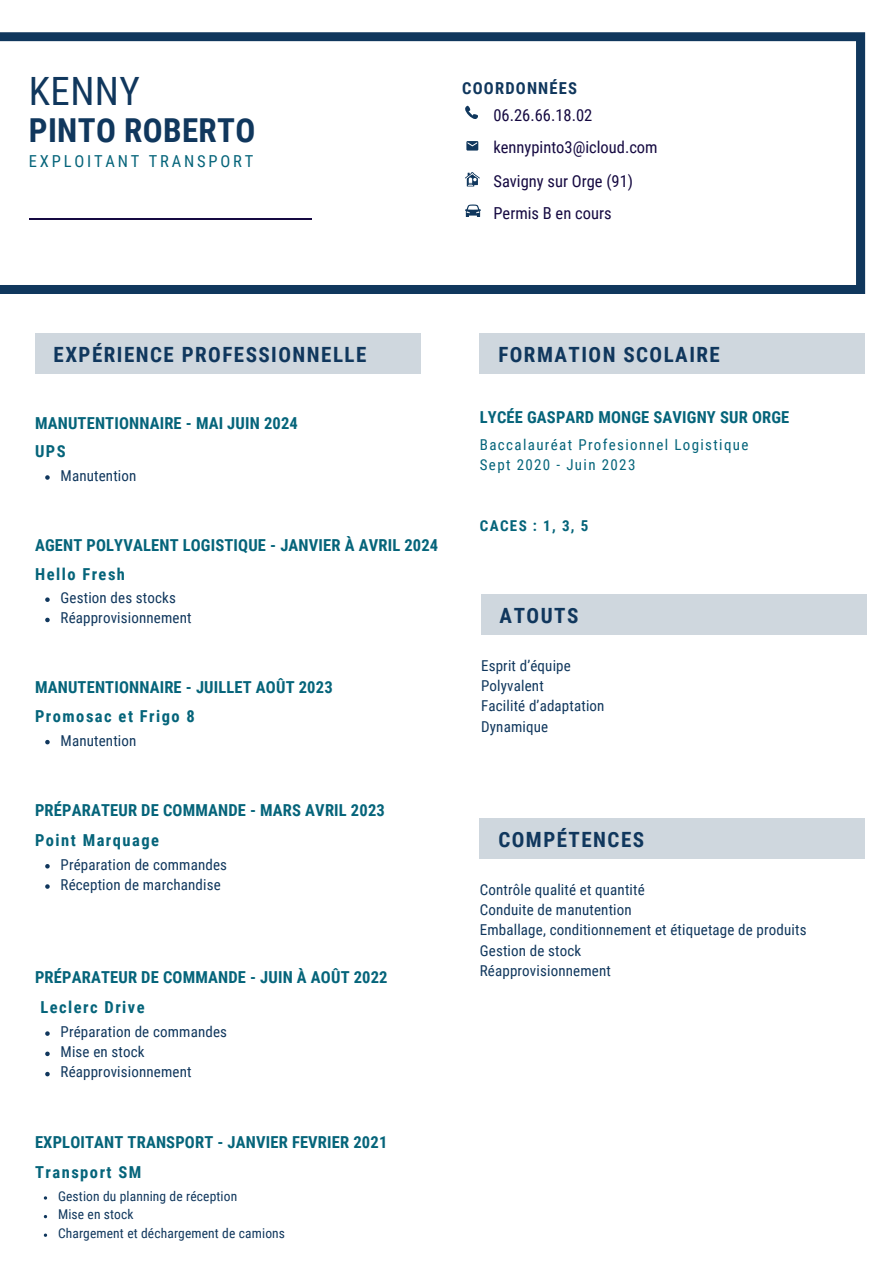
<style>
.page{position:relative;width:894px;height:1264px;background:#fff}
.page>*{position:absolute;margin:0;border:0;box-sizing:border-box;transform-origin:0 0}
.t1{font:39px "Roboto Condensed";letter-spacing:.01em;color:#10375d}
.t2{font:700 33px "Roboto Condensed";letter-spacing:.01em;color:#10375d}
.t3{font:700 21px "Roboto Condensed";letter-spacing:.07em;color:#10375d}
.t4{font:700 16.5px "Roboto Condensed";letter-spacing:.01em;color:#05647a}
.t5{font:16.5px "Roboto Condensed";color:#150941}
.t6{font:700 16.5px "Roboto Condensed";letter-spacing:.09em;color:#05647a}
.t7{font:16.5px "Roboto Condensed";letter-spacing:.17em;color:#05647a}
.t8{font:700 16.5px "Roboto Condensed";letter-spacing:.07em;color:#10375d}
.t9{font:15px/20.2px "Roboto Condensed";letter-spacing:.01em;color:#10375d}
.t10{font:15px/20.2px "Roboto Condensed";letter-spacing:.09em;color:#05647a}
.t11{font:700 15px "Roboto Condensed";letter-spacing:.09em;color:#05647a}
.t12{font:13.5px "Roboto Condensed";letter-spacing:.01em;color:#10375d}
</style>
<div class="page">
<svg style="left:45px;top:740px;width:5px;height:4px"></svg>
<svg style="left:45px;top:864px;width:5px;height:4px"></svg>
<svg style="left:45px;top:884px;width:5px;height:4px"></svg>
<div style="left:35px;top:333px;width:385px;height:41px;background:#cfd7de"></div>
<svg style="left:45px;top:1031px;width:5px;height:4px"></svg>
<svg style="left:45px;top:1051px;width:5px;height:5px"></svg>
<svg style="left:45px;top:1071px;width:5px;height:5px"></svg>
<div style="left:479px;top:333px;width:385px;height:41px;background:#cfd7de"></div>
<div style="left:479px;top:818px;width:385px;height:40px;background:#cfd7de"></div>
<svg style="left:0;top:32px;width:864px;height:262px"></svg>
<svg style="left:465px;top:106px;width:12px;height:13px"></svg>
<svg style="left:465px;top:172px;width:14px;height:14px"></svg>
<svg style="left:466px;top:141px;width:12px;height:9px"></svg>
<svg style="left:465px;top:204px;width:15px;height:13px"></svg>
<hr style="left:29px;top:218px;width:283px;height:1px;background:#150941">
<div style="left:481px;top:594px;width:385px;height:41px;background:#cfd7de"></div>
<svg style="left:45px;top:597px;width:5px;height:5px"></svg>
<svg style="left:45px;top:617px;width:5px;height:5px"></svg>
<svg style="left:45px;top:475px;width:5px;height:5px"></svg>
<h5 class="t1" style="left:29px;top:69px;width:112px">KENNY</h5>
<h5 class="t2" style="left:29px;top:111px;width:228px">PINTO ROBERTO</h5>
<p class="t7" style="left:29px;top:151px;width:226px">EXPLOITANT TRANSPORT</p>
<h6 class="t8" style="left:462px;top:79px;width:116px">COORDONNÉES</h6>
<h3 class="t5" style="left:493px;top:105px;width:100px">06.26.66.18.02</h3>
<h2 class="t5" style="left:493px;top:137px;width:166px">kennypinto3@icloud.com</h2>
<h6 class="t5" style="left:493px;top:172px;width:141px">Savigny sur Orge (91)</h6>
<h3 class="t5" style="left:493px;top:204px;width:119px">Permis B en cours</h3>
<p class="t3" style="left:54px;top:342px;width:314px">EXPÉRIENCE PROFESSIONNELLE</p>
<h2 class="t4" style="left:35px;top:413px;width:264px">MANUTENTIONNAIRE - MAI JUIN 2024</h2>
<h3 class="t4" style="left:35px;top:442px;width:32px">UPS</h3>
<h6 class="t9" style="left:61px;top:465px;width:77px">Manutention</h6>
<h5 class="t4" style="left:35px;top:535px;width:404px">AGENT POLYVALENT LOGISTIQUE - JANVIER À AVRIL 2024</h5>
<p class="t9" style="left:61px;top:588px;width:117px">Gestion des stocks</p>
<p class="t9" style="left:61px;top:608px;width:132px">Réapprovisionnement</p>
<p class="t6" style="left:35px;top:564px;width:91px">Hello Fresh</p>
<h1 class="t4" style="left:35px;top:678px;width:299px">MANUTENTIONNAIRE - JUILLET AOÛT 2023</h1>
<h3 class="t6" style="left:35px;top:706px;width:161px">Promosac et Frigo 8</h3>
<h4 class="t9" style="left:61px;top:730px;width:77px">Manutention</h4>
<p class="t4" style="left:35px;top:800px;width:351px">PRÉPARATEUR DE COMMANDE - MARS AVRIL 2023</p>
<h6 class="t6" style="left:35px;top:830px;width:126px">Point Marquage</h6>
<h6 class="t9" style="left:61px;top:854px;width:168px">Préparation de commandes</h6>
<p class="t9" style="left:61px;top:874px;width:162px">Réception de marchandise</p>
<h6 class="t4" style="left:35px;top:967px;width:354px">PRÉPARATEUR DE COMMANDE - JUIN À AOÛT 2022</h6>
<p class="t6" style="left:40px;top:997px;width:106px">Leclerc Drive</p>
<h6 class="t9" style="left:61px;top:1021px;width:168px">Préparation de commandes</h6>
<h2 class="t9" style="left:61px;top:1041px;width:86px">Mise en stock</h2>
<h3 class="t9" style="left:61px;top:1062px;width:132px">Réapprovisionnement</h3>
<h3 class="t4" style="left:35px;top:1132px;width:353px">EXPLOITANT TRANSPORT - JANVIER FEVRIER 2021</h3>
<p class="t6" style="left:35px;top:1162px;width:108px">Transport SM</p>
<h3 class="t12" style="left:58px;top:1188px;width:181px">Gestion du planning de réception</h3>
<h5 class="t12" style="left:58px;top:1206px;width:77px">Mise en stock</h5>
<p class="t12" style="left:58px;top:1225px;width:228px">Chargement et déchargement de camions</p>
<p class="t3" style="left:498px;top:342px;width:223px">FORMATION SCOLAIRE</p>
<p class="t4" style="left:479px;top:408px;width:311px">LYCÉE GASPARD MONGE SAVIGNY SUR ORGE</p>
<h3 class="t10" style="left:479px;top:434px;width:270px">Baccalauréat Profesionnel Logistique<br>Sept 2020 - Juin 2023</h3>
<h5 class="t11" style="left:479px;top:516px;width:110px">CACES : 1, 3, 5</h5>
<h3 class="t3" style="left:499px;top:603px;width:80px">ATOUTS</h3>
<p class="t9" style="left:481px;top:655px;width:125px">Esprit d’équipe<br>Polyvalent<br>Facilité d’adaptation<br>Dynamique</p>
<h3 class="t3" style="left:498px;top:827px;width:147px">COMPÉTENCES</h3>
<h2 class="t9" style="left:479px;top:879px;width:328px">Contrôle qualité et quantité<br>Conduite de manutention<br>Emballage, conditionnement et étiquetage de produits<br>Gestion de stock<br>Réapprovisionnement</h2>
</div>
